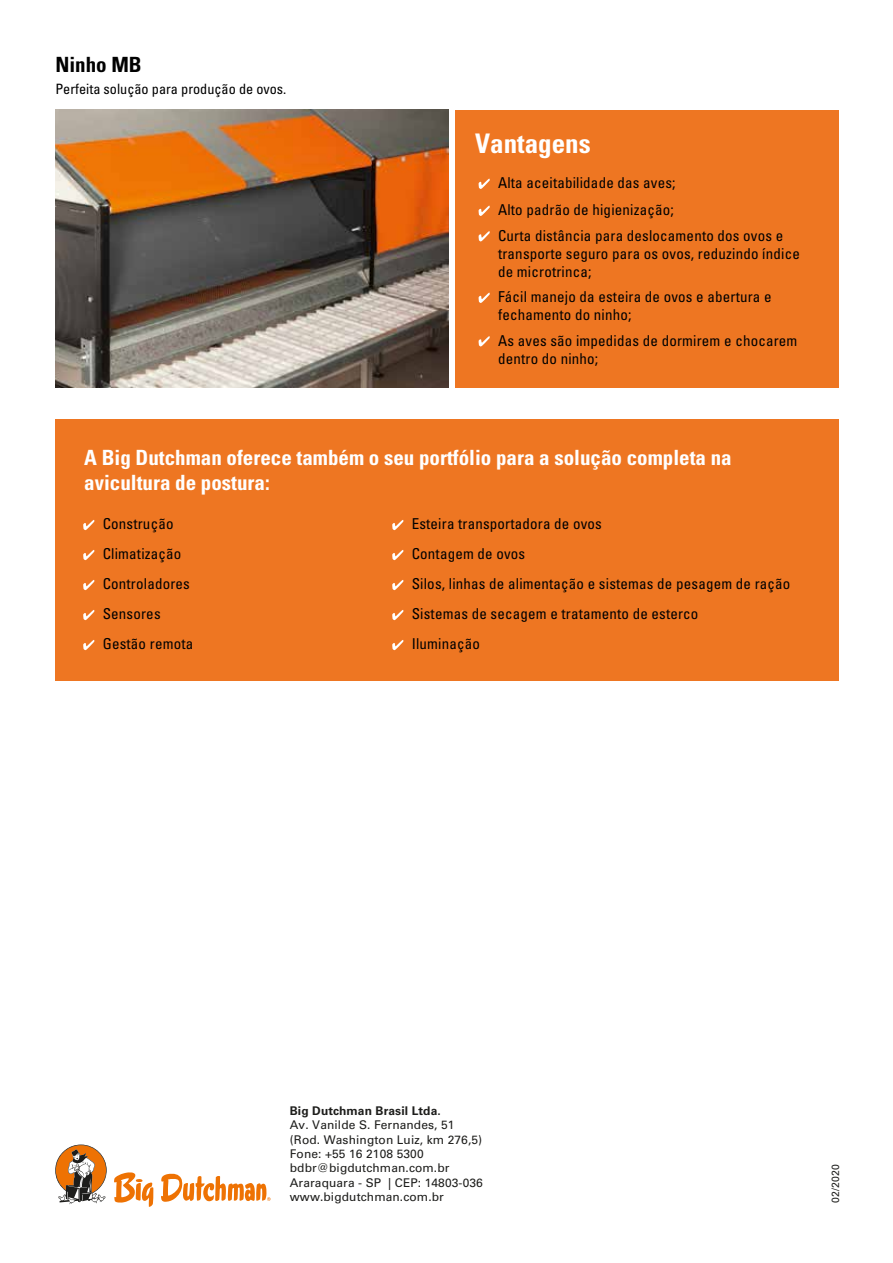
<style>
.page{position:relative;width:893px;height:1263px;background:#fff}
.page>*{position:absolute;margin:0;border:0;box-sizing:border-box;transform-origin:0 0}
.t1{font:700 condensed 27px "Univers LT Std";color:#fff}
.t2{font:700 condensed 21px/25.2px "Univers LT Std";color:#fff}
.t3{font:700 condensed 21px "Univers LT Std";color:#010101}
.t4{font:condensed 15px/30px "Univers LT Std";letter-spacing:.01em;color:#010101}
.t5{font:condensed 14.25px "Univers LT Std";color:#010101}
.t6{font:12px/14.4px "Univers LT Std";letter-spacing:.01em;color:#1d1d1b}
.t7{font:700 12px "Univers LT Std";letter-spacing:.01em;color:#1d1d1b}
.t8{font:10.5px "Univers LT Std";letter-spacing:.01em;color:#1d1d1b}
</style>
<div class="page">
<svg style="left:114px;top:1172px;width:39px;height:35px"></svg>
<svg style="left:161px;top:1173px;width:110px;height:29px"></svg>
<svg style="left:55px;top:1144px;width:52px;height:60px"></svg>
<div style="left:55px;top:419px;width:784px;height:262px;background:#ee7622"></div>
<svg style="left:83px;top:520px;width:11px;height:10px"></svg>
<svg style="left:83px;top:550px;width:11px;height:10px"></svg>
<svg style="left:83px;top:580px;width:11px;height:10px"></svg>
<svg style="left:83px;top:610px;width:11px;height:10px"></svg>
<svg style="left:83px;top:640px;width:11px;height:10px"></svg>
<svg style="left:392px;top:520px;width:11px;height:10px"></svg>
<svg style="left:392px;top:550px;width:11px;height:10px"></svg>
<svg style="left:392px;top:580px;width:11px;height:10px"></svg>
<svg style="left:392px;top:610px;width:11px;height:10px"></svg>
<svg style="left:392px;top:640px;width:11px;height:10px"></svg>
<img style="left:55px;top:110px;width:393px;height:277px">
<div style="left:455px;top:110px;width:384px;height:277px;background:#ee7622"></div>
<svg style="left:479px;top:179px;width:11px;height:10px"></svg>
<svg style="left:479px;top:206px;width:11px;height:10px"></svg>
<svg style="left:479px;top:231px;width:11px;height:10px"></svg>
<svg style="left:479px;top:293px;width:11px;height:10px"></svg>
<svg style="left:479px;top:336px;width:11px;height:10px"></svg>
<h2 class="t3" style="left:55px;top:51px;width:88px">Ninho MB</h2>
<p class="t5" style="left:55px;top:80px;width:233px">Perfeita solução para produção de ovos.</p>
<h1 class="t1" style="left:475px;top:127px;width:117px">Vantagens</h1>
<p class="t4" style="left:498px;top:169px;width:179px;line-height:27px">Alta aceitabilidade das aves;<br>Alto padrão de higienização;</p>
<p class="t4" style="left:498px;top:226px;width:303px;line-height:18px">Curta distância para deslocamento dos ovos e transporte seguro para os ovos, reduzindo índice de microtrinca;</p>
<p class="t4" style="left:498px;top:288px;width:275px;line-height:18px">Fácil manejo da esteira de ovos e abertura e fechamento do ninho;</p>
<p class="t4" style="left:498px;top:331px;width:301px;line-height:18px">As aves são impedidas de dormirem e chocarem dentro do ninho;</p>
<h2 class="t2" style="left:84px;top:445px;width:649px">A Big Dutchman oferece também o seu portfólio para a solução completa na avicultura de postura:</h2>
<p class="t4" style="left:103px;top:509px;width:92px">Construção<br>Climatização<br>Controladores<br>Sensores<br>Gestão remota</p>
<p class="t4" style="left:412px;top:509px;width:380px">Esteira transportadora de ovos<br>Contagem de ovos<br>Silos, linhas de alimentação e sistemas de pesagem de ração<br>Sistemas de secagem e tratamento de esterco<br>Iluminação</p>
<p class="t7" style="left:290px;top:1103px;width:152px">Big Dutchman Brasil Ltda.</p>
<p class="t6" style="left:290px;top:1118px;width:195px">Av. Vanilde S. Fernandes, 51 (Rod. Washington Luiz, km 276,5)<br>Fone: +55 16 2108 5300 bdbr@bigdutchman.com.br<br>Araraquara - SP | CEP: 14803-036 www.bigdutchman.com.br</p>
<p class="t8" style="left:829px;top:1203px;width:40px;rotate:-90deg">02/2020</p>
</div>
